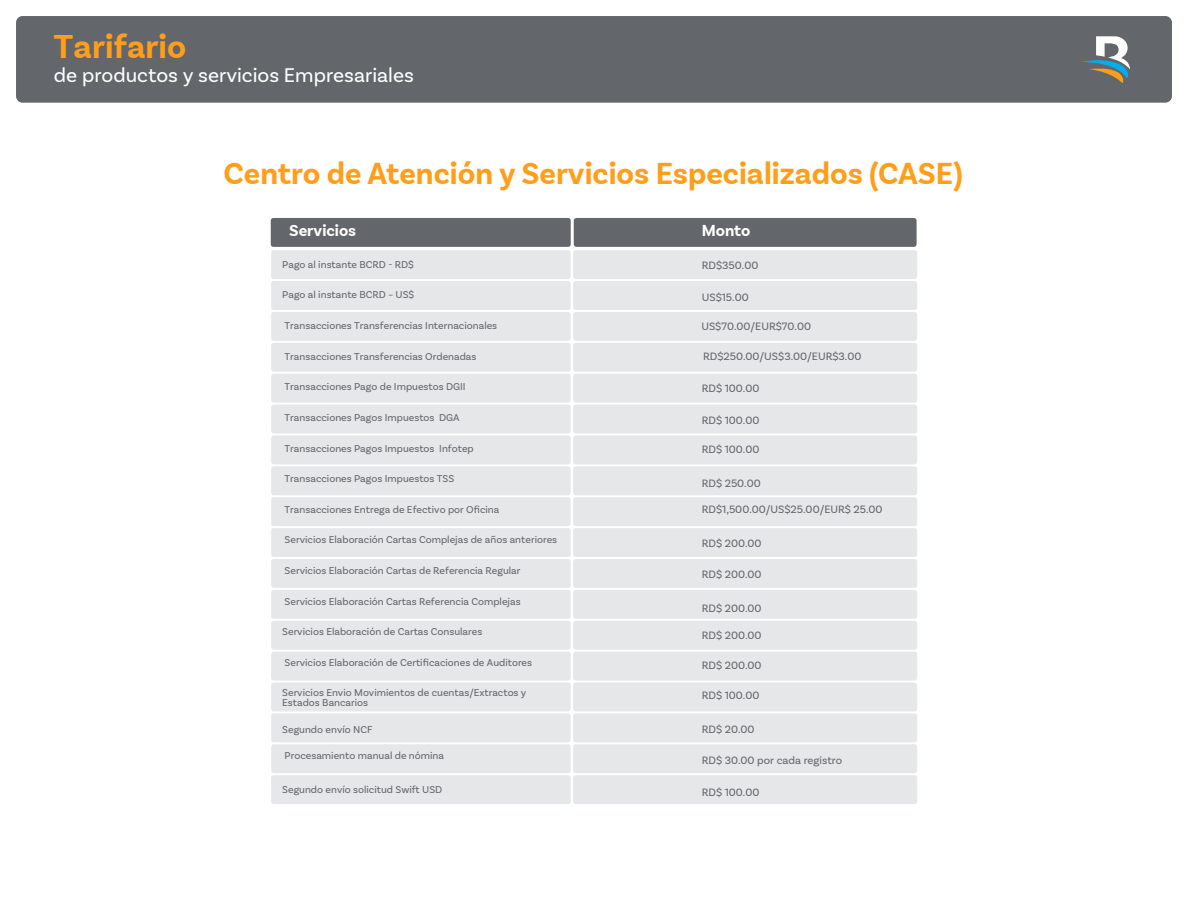
<style>
.page{position:relative;width:1188px;height:918px;background:#fff}
.page>*{position:absolute;margin:0;border:0;box-sizing:border-box;transform-origin:0 0}
.t1{font:700 34.2px "Basic Sans W05";color:#ff9e1b}
.t2{font:700 31.5px "Basic Sans W05";color:#ff9e1b}
.t3{font:20.85px "Basic Sans";color:#fff}
.t4{font:700 16.5px "Basic Sans W05";color:#fff}
.t5{font:11.25px "Basic Sans";color:#63666a}
.t6{font:10.5px/10.5px "Basic Sans";color:#63666a}
</style>
<div class="page">
<div style="left:271px;top:281px;width:300px;height:29px;background:#e6e7e8;border-radius:3px"></div>
<div style="left:271px;top:312px;width:300px;height:29px;background:#e6e7e8;border-radius:3px"></div>
<div style="left:271px;top:343px;width:300px;height:29px;background:#e6e7e8;border-radius:3px"></div>
<div style="left:271px;top:250px;width:300px;height:29px;background:#e6e7e8;border-radius:3px"></div>
<div style="left:271px;top:405px;width:300px;height:29px;background:#e6e7e8;border-radius:3px"></div>
<div style="left:271px;top:435px;width:300px;height:29px;background:#e6e7e8;border-radius:3px"></div>
<div style="left:271px;top:466px;width:300px;height:29px;background:#e6e7e8;border-radius:3px"></div>
<div style="left:271px;top:497px;width:300px;height:29px;background:#e6e7e8;border-radius:3px"></div>
<div style="left:271px;top:683px;width:300px;height:28px;background:#e6e7e8;border-radius:3px"></div>
<div style="left:271px;top:713px;width:300px;height:29px;background:#e6e7e8;border-radius:3px"></div>
<div style="left:271px;top:744px;width:300px;height:29px;background:#e6e7e8;border-radius:3px"></div>
<div style="left:271px;top:775px;width:300px;height:29px;background:#e6e7e8;border-radius:3px"></div>
<div style="left:271px;top:528px;width:300px;height:29px;background:#e6e7e8;border-radius:3px"></div>
<div style="left:271px;top:559px;width:300px;height:29px;background:#e6e7e8;border-radius:3px"></div>
<div style="left:271px;top:590px;width:300px;height:29px;background:#e6e7e8;border-radius:3px"></div>
<div style="left:271px;top:621px;width:300px;height:29px;background:#e6e7e8;border-radius:3px"></div>
<div style="left:271px;top:652px;width:300px;height:29px;background:#e6e7e8;border-radius:3px"></div>
<div style="left:271px;top:374px;width:300px;height:29px;background:#e6e7e8;border-radius:3px"></div>
<div style="left:271px;top:218px;width:300px;height:29px;background:#63666a;border-radius:3px"></div>
<div style="left:573px;top:281px;width:344px;height:29px;background:#e6e7e8;border-radius:3px"></div>
<div style="left:573px;top:312px;width:344px;height:29px;background:#e6e7e8;border-radius:3px"></div>
<div style="left:573px;top:343px;width:344px;height:29px;background:#e6e7e8;border-radius:3px"></div>
<div style="left:573px;top:250px;width:344px;height:29px;background:#e6e7e8;border-radius:3px"></div>
<div style="left:573px;top:405px;width:344px;height:29px;background:#e6e7e8;border-radius:3px"></div>
<div style="left:573px;top:435px;width:344px;height:29px;background:#e6e7e8;border-radius:3px"></div>
<div style="left:573px;top:466px;width:344px;height:29px;background:#e6e7e8;border-radius:3px"></div>
<div style="left:573px;top:497px;width:344px;height:29px;background:#e6e7e8;border-radius:3px"></div>
<div style="left:573px;top:683px;width:344px;height:28px;background:#e6e7e8;border-radius:3px"></div>
<div style="left:573px;top:713px;width:344px;height:29px;background:#e6e7e8;border-radius:3px"></div>
<div style="left:573px;top:744px;width:344px;height:29px;background:#e6e7e8;border-radius:3px"></div>
<div style="left:573px;top:775px;width:344px;height:29px;background:#e6e7e8;border-radius:3px"></div>
<div style="left:573px;top:528px;width:344px;height:29px;background:#e6e7e8;border-radius:3px"></div>
<div style="left:573px;top:559px;width:344px;height:29px;background:#e6e7e8;border-radius:3px"></div>
<div style="left:573px;top:590px;width:344px;height:29px;background:#e6e7e8;border-radius:3px"></div>
<div style="left:573px;top:621px;width:344px;height:29px;background:#e6e7e8;border-radius:3px"></div>
<div style="left:573px;top:652px;width:344px;height:29px;background:#e6e7e8;border-radius:3px"></div>
<div style="left:573px;top:374px;width:344px;height:29px;background:#e6e7e8;border-radius:3px"></div>
<div style="left:574px;top:218px;width:343px;height:29px;background:#63666a;border-radius:3px"></div>
<div style="left:16px;top:16px;width:1156px;height:87px;background:#63666a;border-radius:7px"></div>
<svg style="left:1081px;top:36px;width:49px;height:47px"></svg>
<h1 class="t1" style="left:54px;top:26px;width:134px">Tarifario</h1>
<h3 class="t3" style="left:54px;top:63px;width:361px">de productos y servicios Empresariales</h3>
<h2 class="t2" style="left:224px;top:154px;width:741px">Centro de Atención y Servicios Especializados (CASE)</h2>
<h3 class="t4" style="left:289px;top:220px;width:68px">Servicios</h3>
<p class="t6" style="left:282px;top:259px;width:133px">Pago al instante BCRD - RD$</p>
<p class="t6" style="left:282px;top:290px;width:134px">Pago al instante BCRD – US$</p>
<p class="t6" style="left:285px;top:320px;width:214px">Transacciones Transferencias Internacionales</p>
<p class="t6" style="left:285px;top:351px;width:193px">Transacciones Transferencias Ordenadas</p>
<p class="t6" style="left:285px;top:382px;width:182px">Transacciones Pago de Impuestos DGII</p>
<p class="t6" style="left:285px;top:412px;width:177px">Transacciones Pagos Impuestos DGA</p>
<p class="t6" style="left:285px;top:443px;width:191px">Transacciones Pagos Impuestos Infotep</p>
<p class="t6" style="left:285px;top:473px;width:171px">Transacciones Pagos Impuestos TSS</p>
<p class="t6" style="left:285px;top:504px;width:216px">Transacciones Entrega de Efectivo por Oficina</p>
<p class="t6" style="left:285px;top:535px;width:274px">Servicios Elaboración Cartas Complejas de años anteriores</p>
<p class="t6" style="left:285px;top:565px;width:237px">Servicios Elaboración Cartas de Referencia Regular</p>
<p class="t6" style="left:285px;top:596px;width:237px">Servicios Elaboración Cartas Referencia Complejas</p>
<p class="t6" style="left:282px;top:626px;width:202px">Servicios Elaboración de Cartas Consulares</p>
<p class="t6" style="left:285px;top:657px;width:249px">Servicios Elaboración de Certificaciones de Auditores</p>
<p class="t6" style="left:282px;top:687px;width:246px">Servicios Envio Movimientos de cuentas/Extractos y<br>Estados Bancarios</p>
<p class="t6" style="left:282px;top:725px;width:92px">Segundo envío NCF</p>
<p class="t6" style="left:285px;top:750px;width:161px">Procesamiento manual de nómina</p>
<p class="t6" style="left:282px;top:785px;width:162px">Segundo envío solicitud Swift USD</p>
<h3 class="t4" style="left:702px;top:220px;width:50px">Monto</h3>
<p class="t5" style="left:702px;top:258px;width:58px">RD$350.00</p>
<p class="t5" style="left:702px;top:291px;width:49px">US$15.00</p>
<p class="t5" style="left:701px;top:320px;width:111px">US$70.00/EUR$70.00</p>
<p class="t5" style="left:703px;top:350px;width:160px">RD$250.00/US$3.00/EUR$3.00</p>
<p class="t5" style="left:702px;top:381px;width:59px">RD$ 100.00</p>
<p class="t5" style="left:702px;top:414px;width:59px">RD$ 100.00</p>
<p class="t5" style="left:702px;top:442px;width:59px">RD$ 100.00</p>
<p class="t5" style="left:702px;top:476px;width:61px">RD$ 250.00</p>
<p class="t5" style="left:702px;top:502px;width:182px">RD$1,500.00/US$25.00/EUR$ 25.00</p>
<p class="t5" style="left:702px;top:537px;width:61px">RD$ 200.00</p>
<p class="t5" style="left:702px;top:568px;width:61px">RD$ 200.00</p>
<p class="t5" style="left:702px;top:601px;width:61px">RD$ 200.00</p>
<p class="t5" style="left:702px;top:628px;width:61px">RD$ 200.00</p>
<p class="t5" style="left:702px;top:658px;width:61px">RD$ 200.00</p>
<p class="t5" style="left:702px;top:689px;width:59px">RD$ 100.00</p>
<p class="t5" style="left:702px;top:722px;width:54px">RD$ 20.00</p>
<p class="t5" style="left:702px;top:753px;width:142px">RD$ 30.00 por cada registro</p>
<p class="t5" style="left:702px;top:785px;width:59px">RD$ 100.00</p>
</div>
